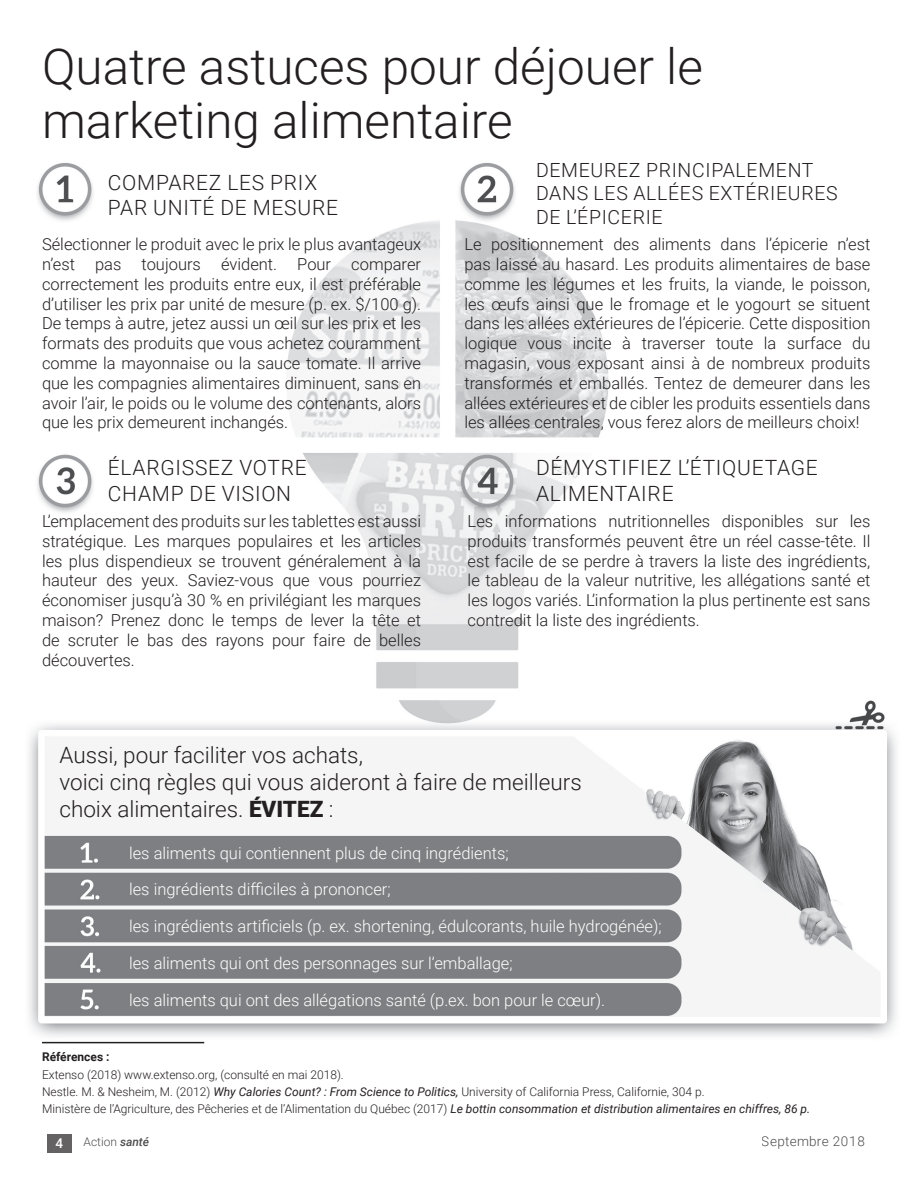
<style>
.page{position:relative;width:918px;height:1188px;background:#fff}
.page>*{position:absolute;margin:0;border:0;box-sizing:border-box;transform-origin:0 0}
.titre{font:300 49.5px/54px "Roboto";color:#231f20}
.titre-2{font:300 22.5px/27px "Roboto";color:#231f20}
.titre-3{font:300 21px/25.2px "Roboto";letter-spacing:.035em;color:#231f20}
.titre-4{font:300 19.5px/23.4px "Roboto";letter-spacing:.035em;color:#231f20}
.titre-5{font:300 16.5px/19.8px "Roboto";color:#231f20;text-align:justify}
.titre-6{font:300 16.5px "Roboto";color:#fff}
.t1{font:300 13.5px "Roboto";letter-spacing:.02em;color:#231f20}
.t2{font:500 13.5px "Roboto";color:#fff}
.titre-7{font:300 12px "Roboto";color:#231f20}
.titre-8{font:700 12px "Roboto";color:#231f20}
.s1{font-weight:900}
.s2{font-weight:400;font-style:italic}
.s3{font-weight:500;font-style:italic}
</style>
<div class="page">
<div style="left:47px;top:1134px;width:24px;height:19px;background:#656263"></div>
<img style="left:29px;top:163px;width:867px;height:881px">
<hr style="left:42px;top:1042px;width:162px;height:1px;background:#231f20">
<p class="titre" style="left:42px;top:37px;width:662px">Quatre astuces pour déjouer le marketing alimentaire</p>
<p class="titre-3" style="left:108px;top:169px;width:232px">COMPAREZ LES PRIX<br>PAR UNITÉ DE MESURE</p>
<p class="titre-5" style="left:42px;top:234px;width:381px">Sélectionner le produit avec le prix le plus avantageux n’est pas toujours évident. Pour comparer correctement les produits entre eux, il est préférable d’utiliser les prix par unité de mesure (p. ex. $/100 g).<br>De temps à autre, jetez aussi un œil sur les prix et les formats des produits que vous achetez couramment comme la mayonnaise ou la sauce tomate. Il arrive que les compagnies alimentaires diminuent, sans en avoir l’air, le poids ou le volume des contenants, alors que les prix demeurent inchangés.</p>
<p class="titre-3" style="left:108px;top:455px;width:200px">ÉLARGISSEZ VOTRE<br>CHAMP DE VISION</p>
<p class="titre-5" style="left:42px;top:511px;width:381px">L’emplacement des produits sur les tablettes est aussi stratégique. Les marques populaires et les articles les plus dispendieux se trouvent généralement à la hauteur des yeux. Saviez-vous que vous pourriez économiser jusqu’à 30 % en privilégiant les marques maison? Prenez donc le temps de lever la tête et de scruter le bas des rayons pour faire de belles découvertes.</p>
<p class="titre-4" style="left:536px;top:157px;width:303px">DEMEUREZ PRINCIPALEMENT<br>DANS LES ALLÉES EXTÉRIEURES<br>DE L’ÉPICERIE</p>
<p class="titre-5" style="left:464px;top:234px;width:408px">Le positionnement des aliments dans l’épicerie n’est pas laissé au hasard. Les produits alimentaires de base comme les légumes et les fruits, la viande, le poisson, les œufs ainsi que le fromage et le yogourt se situent dans les allées extérieures de l’épicerie. Cette disposition logique vous incite à traverser toute la surface du magasin, vous exposant ainsi à de nombreux produits transformés et emballés. Tentez de demeurer dans les allées extérieures et de cibler les produits essentiels dans les allées centrales, vous ferez alors de meilleurs choix!</p>
<p class="titre-3" style="left:536px;top:455px;width:283px">DÉMYSTIFIEZ L’ÉTIQUETAGE<br>ALIMENTAIRE</p>
<p class="titre-5" style="left:468px;top:511px;width:404px">Les informations nutritionnelles disponibles sur les produits transformés peuvent être un réel casse-tête. Il est facile de se perdre à travers la liste des ingrédients, le tableau de la valeur nutritive, les allégations santé et les logos variés. L’information la plus pertinente est sans contredit la liste des ingrédients.</p>
<p class="titre-2" style="left:59px;top:740px;width:524px">Aussi, pour faciliter vos achats,<br>voici cinq règles qui vous aideront à faire de meilleurs choix alimentaires. <span class="s1">ÉVITEZ</span> :</p>
<p class="titre-6" style="left:129px;top:841px;width:381px">les aliments qui contiennent plus de cinq ingrédients;</p>
<p class="titre-6" style="left:129px;top:878px;width:263px">les ingrédients difficiles à prononcer;</p>
<p class="titre-6" style="left:129px;top:915px;width:534px">les ingrédients artificiels (p. ex. shortening, édulcorants, huile hydrogénée);</p>
<p class="titre-6" style="left:129px;top:952px;width:385px">les aliments qui ont des personnages sur l’emballage;</p>
<p class="titre-6" style="left:129px;top:988px;width:478px">les aliments qui ont des allégations santé (p.ex. bon pour le cœur).</p>
<p class="titre-8" style="left:42px;top:1049px;width:69px">Références :</p>
<p class="titre-7" style="left:42px;top:1066px;width:303px">Extenso (2018) www.extenso.org, (consulté en mai 2018).</p>
<p class="titre-7" style="left:42px;top:1083px;width:664px">Nestle. M. &amp; Nesheim, M. (2012) <span class="s2">Why Calories Count? : From Science to Politics,</span> University of California Press, Californie, 304 p.</p>
<p class="titre-7" style="left:42px;top:1100px;width:770px">Ministè re de l’Agriculture, des Pêcheries et de l’Alimentation du Qué bec (2017) <span class="s2">Le bottin consommation et distribution alimentaires en chiffres, 86 p.</span></p>
<p class="t2" style="left:56px;top:1134px;width:9px">4</p>
<p class="titre-7" style="left:84px;top:1133px;width:67px">Action <span class="s3">santé</span></p>
<p class="t1" style="left:762px;top:1132px;width:104px">Septembre 2018</p>
</div>
